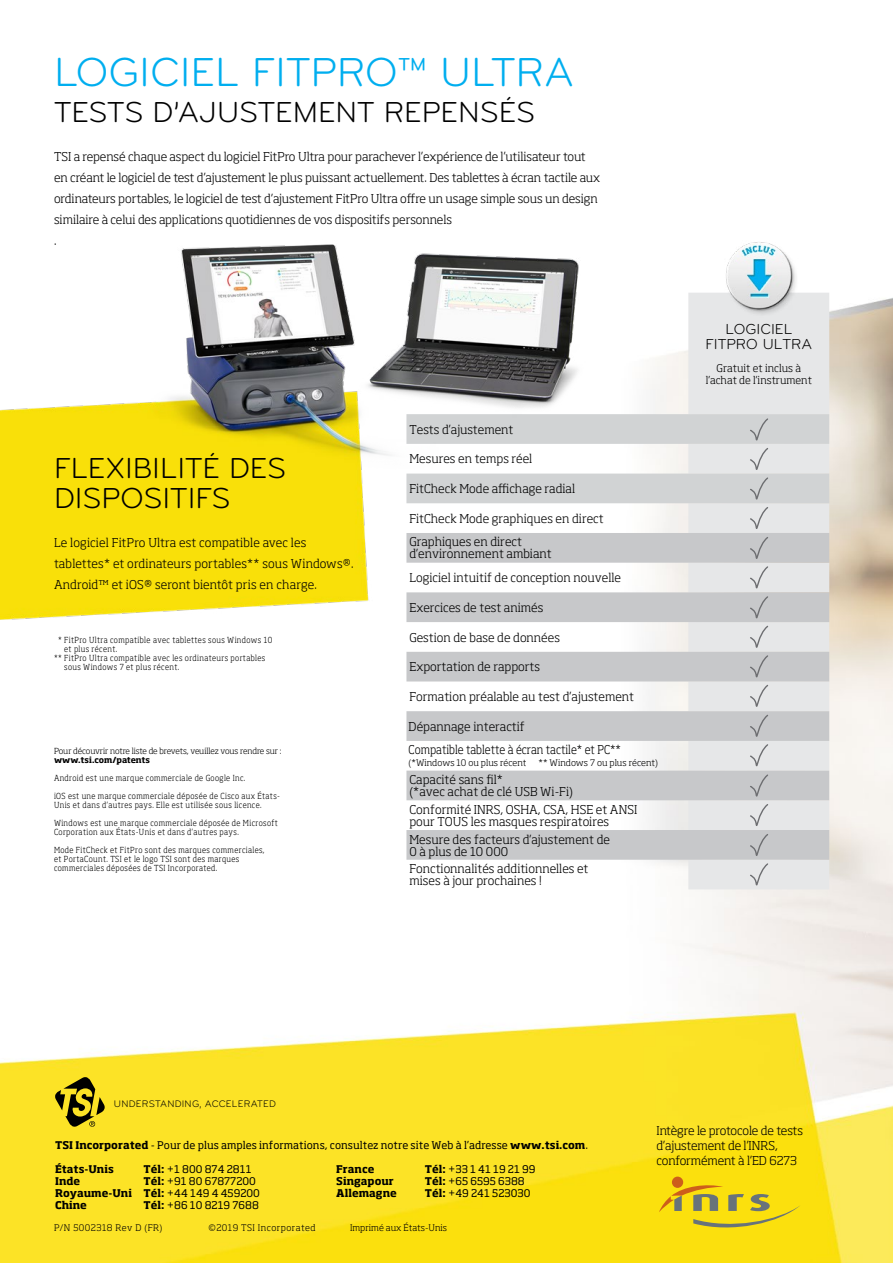
<style>
.page{position:relative;width:893px;height:1263px;background:#fff}
.page>*{position:absolute;margin:0;border:0;box-sizing:border-box;transform-origin:0 0}
.t1{font:42px "Bryant";color:#00aeef}
.t2{font:30px/30px "Bryant";color:#000}
.t3{font:15px/15px "Bryant Pro";color:#000;text-align:center}
.t4{font:300 12px/21px "Soho Std";color:#000}
.t5{font:10.5px/12px "Soho Std";color:#000}
.t6{font:700 10.5px "Soho Std";color:#000}
.t7{font:300 10.5px/12px "Soho Std";color:#000;text-align:center}
.t8{font:9.75px "Bryant Pro";letter-spacing:.025em;color:#010101}
.t9{font:300 9px "Soho Std";color:#000}
.t10{font:300 9px "Soho Std";letter-spacing:.05em;color:#000}
.t11{font:300 8.25px/18px "Soho Std";letter-spacing:.05em;color:#000;scale:.9 1}
.t12{font:300 8.25px "Soho Std";letter-spacing:-.015em;color:#000}
.t13{font:700 8.25px "Soho Std";color:#000}
.s1{font-weight:700}
</style>
<div class="page">
<img style="left:0;top:298px;width:893px;height:965px">
<div style="left:688px;top:293px;width:141px;height:121px;background:#e6e7e8"></div>
<img style="left:0;top:244px;width:651px;height:425px">
<svg style="left:55px;top:1077px;width:50px;height:50px"></svg>
<img style="left:724px;top:242px;width:76px;height:75px">
<svg style="left:406px;top:414px;width:423px;height:477px"></svg>
<div style="left:672px;top:1176px;width:11px;height:12px;background:#cd5e1b;border-radius:50%"></div>
<svg style="left:659px;top:1183px;width:142px;height:44px"></svg>
<h1 class="t1" style="left:54px;top:47px;width:522px">LOGICIEL FITPRO™ ULTRA</h1>
<h2 class="t2" style="left:54px;top:97px;width:483px">TESTS D’AJUSTEMENT REPENSÉS</h2>
<p class="t4" style="left:54px;top:145px;width:548px">TSI a repensé chaque aspect du logiciel FitPro Ultra pour parachever l’expérience de l’utilisateur tout en créant le logiciel de test d’ajustement le plus puissant actuellement. Des tablettes à écran tactile aux ordinateurs portables, le logiciel de test d’ajustement FitPro Ultra offre un usage simple sous un design similaire à celui des applications quotidiennes de vos dispositifs personnels<br>.</p>
<h2 class="t2" style="left:54px;top:453px;width:234px">FLEXIBILITÉ DES<br>DISPOSITIFS</h2>
<p class="t4" style="left:54px;top:531px;width:301px">Le logiciel FitPro Ultra est compatible avec les tablettes* et ordinateurs portables** sous Windows®.<br>Android™ et iOS® seront bientôt pris en charge.</p>
<p class="t11" style="left:58px;top:631px;width:239px">* FitPro Ultra compatible avec tablettes sous Windows 10</p>
<p class="t11" style="left:64px;top:640px;width:60px">et plus récent.</p>
<p class="t11" style="left:54px;top:649px;width:236px">** FitPro Ultra compatible avec les ordinateurs portables</p>
<p class="t11" style="left:64px;top:658px;width:129px">sous Windows 7 et plus récent.</p>
<p class="t12" style="left:54px;top:746px;width:229px">Pour découvrir notre liste de brevets, veuillez vous rendre sur :</p>
<p class="t13" style="left:54px;top:755px;width:97px">www.tsi.com/patents</p>
<p class="t11" style="left:54px;top:769px;width:253px">Android est une marque commerciale de Google Inc.<br>iOS est une marque commerciale déposée de Cisco aux États-</p>
<p class="t11" style="left:54px;top:796px;width:250px">Unis et dans d’autres pays. Elle est utilisée sous licence.<br>Windows est une marque commerciale déposée de Microsoft</p>
<p class="t11" style="left:54px;top:823px;width:236px">Corporation aux États-Unis et dans d’autres pays.<br>Mode FitCheck et FitPro sont des marques commerciales,</p>
<p class="t11" style="left:54px;top:854px;width:207px;line-height:9px">et PortaCount. TSI et le logo TSI sont des marques commerciales déposées de TSI Incorporated.</p>
<p class="t4" style="left:409px;top:419px;width:106px">Tests d’ajustement</p>
<p class="t4" style="left:409px;top:448px;width:124px">Mesures en temps réel</p>
<p class="t4" style="left:409px;top:478px;width:167px">FitCheck Mode affichage radial</p>
<p class="t4" style="left:409px;top:506px;width:196px;line-height:23.7px">FitCheck Mode graphiques en direct<br>Graphiques en direct</p>
<p class="t4" style="left:409px;top:542px;width:213px;line-height:23.7px">d’environnement ambiant<br>Logiciel intuitif de conception nouvelle</p>
<p class="t4" style="left:409px;top:597px;width:135px">Exercices de test animés</p>
<p class="t4" style="left:409px;top:626px;width:152px">Gestion de base de données</p>
<p class="t4" style="left:409px;top:656px;width:132px">Exportation de rapports</p>
<p class="t4" style="left:409px;top:686px;width:226px">Formation préalable au test d’ajustement</p>
<p class="t4" style="left:409px;top:714px;width:214px;line-height:23.7px">Dépannage interactif<br>Compatible tablette à écran tactile* et PC**</p>
<p class="t9" style="left:409px;top:757px;width:119px">(*Windows 10 ou plus récent</p>
<p class="t9" style="left:539px;top:757px;width:121px">** Windows 7 ou plus récent)</p>
<p class="t4" style="left:409px;top:773px;width:165px;line-height:12px">Capacité sans fil*<br>(*avec achat de clé USB Wi-Fi)</p>
<p class="t4" style="left:409px;top:803px;width:229px;line-height:12px">Conformité INRS, OSHA, CSA, HSE et ANSI pour TOUS les masques respiratoires</p>
<p class="t4" style="left:409px;top:833px;width:202px;line-height:12px">Mesure des facteurs d’ajustement de<br>0 à plus de 10 000</p>
<p class="t4" style="left:409px;top:863px;width:180px;line-height:12px">Fonctionnalités additionnelles et mises à jour prochaines !</p>
<p class="t3" style="left:705px;top:322px;width:108px">LOGICIEL<br>FITPRO ULTRA</p>
<p class="t7" style="left:706px;top:362px;width:108px">Gratuit et inclus à l’achat de l’instrument</p>
<p class="t8" style="left:114px;top:1098px;width:164px">UNDERSTANDING, ACCELERATED</p>
<p class="t5" style="left:55px;top:1138px;width:535px"><span class="s1">TSI Incorporated</span> - Pour de plus amples informations, consultez notre site Web à l’adresse <span class="s1">www.tsi.com</span>.</p>
<p class="t6" style="left:55px;top:1162px;width:60px">États-Unis</p>
<p class="t5" style="left:144px;top:1162px;width:109px"><span class="s1">Tél:</span> +1 800 874 2811</p>
<p class="t6" style="left:55px;top:1174px;width:27px">Inde</p>
<p class="t6" style="left:336px;top:1162px;width:40px">France</p>
<p class="t5" style="left:425px;top:1162px;width:112px"><span class="s1">Tél:</span> +33 1 41 19 21 99</p>
<p class="t6" style="left:336px;top:1174px;width:59px">Singapour</p>
<p class="t5" style="left:425px;top:1174px;width:101px"><span class="s1">Tél:</span> +65 6595 6388</p>
<p class="t6" style="left:336px;top:1186px;width:62px">Allemagne</p>
<p class="t5" style="left:425px;top:1186px;width:107px"><span class="s1">Tél:</span> +49 241 523030</p>
<p class="t5" style="left:55px;top:1174px;width:206px;text-indent:89px"><span class="s1">Tél:</span> +91 80 67877200<br><span class="s1">Royaume-Uni Tél:</span> +44 149 4 459200<br><span class="s1">Chine</span></p>
<p class="t5" style="left:144px;top:1199px;width:117px"><span class="s1">Tél:</span> +86 10 8219 7688</p>
<p class="t10" style="left:54px;top:1221px;width:110px">P/N 5002318 Rev D (FR)</p>
<p class="t10" style="left:209px;top:1221px;width:109px">©2019 TSI Incorporated</p>
<p class="t9" style="left:350px;top:1221px;width:99px">Imprimé aux États-Unis</p>
<p class="t4" style="left:656px;top:1123px;width:148px;line-height:15px">Intègre le protocole de tests d’ajustement de l’INRS, conformément à l’ED 6273</p>
</div>
